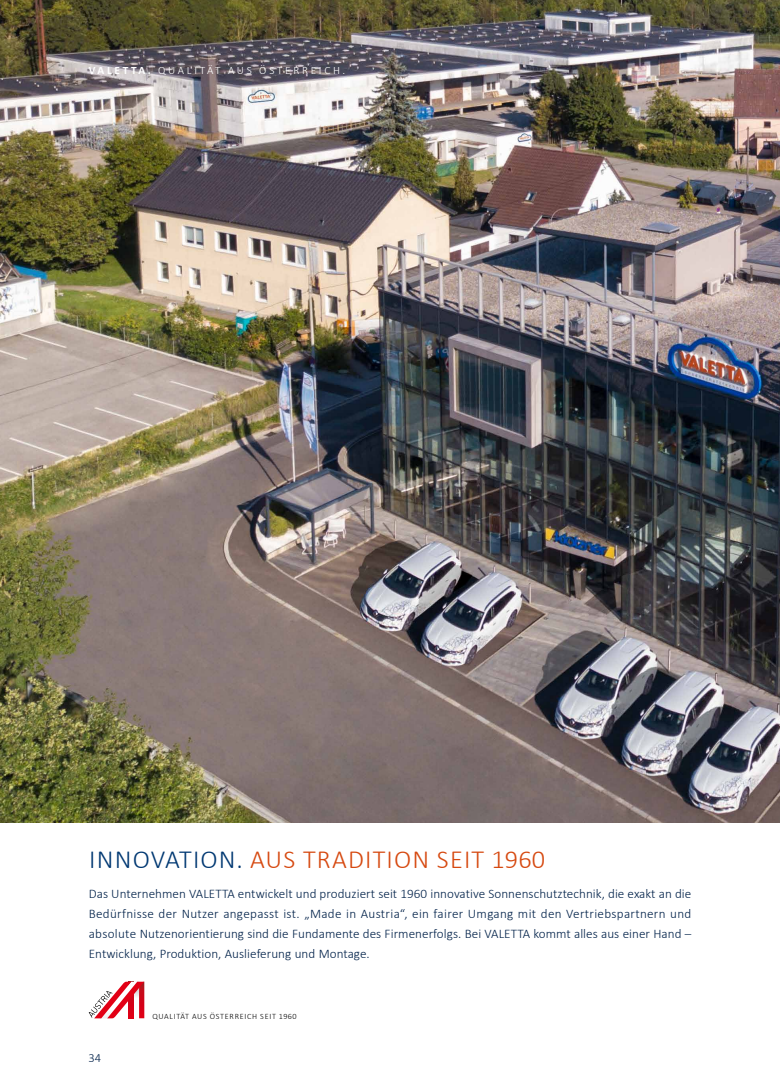
<style>
.page{position:relative;width:780px;height:1088px;background:#fff}
.page>*{position:absolute;margin:0;border:0;box-sizing:border-box;transform-origin:0 0}
.t1{font:300 26.25px "Calibri";letter-spacing:.045em;color:#d64910}
.t2{font:300 13.12px/20px "Calibri";letter-spacing:.005em;color:#002149;text-align:justify}
.t3{font:300 12.5px "Calibri";color:#002149}
.t4{font:300 11.25px "Calibri";letter-spacing:.24em;color:#fff}
.t5{font:300 8.12px "Calibri";letter-spacing:.085em;color:#000}
.s1{font-weight:700}
.s2{color:#003872}
</style>
<div class="page">
<img style="left:0;top:0;width:780px;height:822px">
<svg style="left:89px;top:982px;width:55px;height:36px"></svg>
<p class="t4" style="left:89px;top:63px;width:258px"><span class="s1">VALETTA.</span> QUALITÄT AUS ÖSTERREICH.</p>
<h1 class="t1" style="left:89px;top:843px;width:457px"><span class="s2">INNOVATION.</span> AUS TRADITION SEIT 1960</h1>
<p class="t2" style="left:89px;top:883px;width:604px">Das Unternehmen VALETTA entwickelt und produziert seit 1960 innovative Sonnenschutztechnik, die exakt an die Bedürfnisse der Nutzer angepasst ist. „Made in Austria“, ein fairer Umgang mit den Vertriebspartnern und absolute Nutzenorientierung sind die Fundamente des Firmenerfolgs. Bei VALETTA kommt alles aus einer Hand – Entwicklung, Produktion, Auslieferung und Montage.</p>
<p class="t3" style="left:89px;top:1050px;width:14px">34</p>
<p class="t5" style="left:152px;top:1011px;width:146px">QUALITÄT AUS ÖSTERREICH SEIT 1960</p>
</div>
